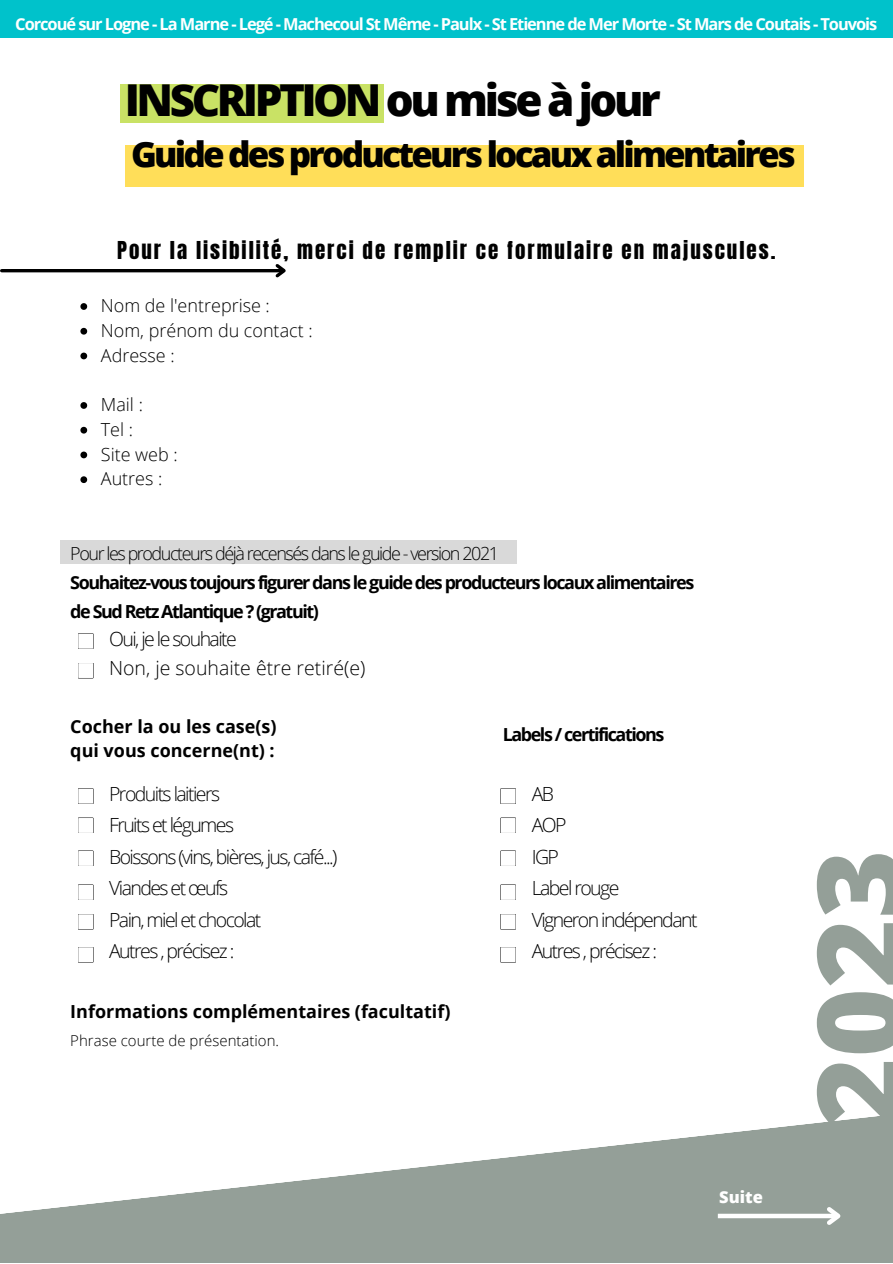
<style>
.page{position:relative;width:893px;height:1264px;background:#fff}
.page>*{position:absolute;margin:0;border:0;box-sizing:border-box;transform-origin:0 0}
.t1{font:800 118.35px "Open Sans";color:#949f98}
.t2{font:800 43.95px "Open Sans";letter-spacing:-.08em;color:#000}
.t3{font:800 34.95px "Open Sans";letter-spacing:-.08em;color:#000}
.t4{font:21px "Anton";letter-spacing:.095em;color:#000}
.t5{font:300 19.5px/31.5px "Open Sans";letter-spacing:-.08em;color:#000}
.t6{font:300 19.5px/29.2px "Open Sans";color:#000}
.t7{font:700 18px/29.2px "Open Sans";letter-spacing:-.08em;color:#000}
.t8{font:700 18px/24.8px "Open Sans";color:#000}
.t9{font:300 18px/24.8px "Open Sans";color:#000}
.t10{font:300 18px "Open Sans";letter-spacing:-.08em;color:#000}
.t11{font:700 16.5px "Open Sans";letter-spacing:-.065em;color:#fff}
.t12{font:800 16.5px "Open Sans";color:#fff}
.t13{font:300 15px "Open Sans";color:#000}
</style>
<div class="page">
<div style="left:121px;top:85px;width:262px;height:38px;background:#c9e265"></div>
<div style="left:125px;top:145px;width:678px;height:42px;background:#ffde59"></div>
<svg style="left:0;top:1114px;width:892px;height:148px;fill:#949f98"></svg>
<hr style="left:2px;top:269px;width:281px;height:3px;background:#000">
<svg style="left:272px;top:264px;width:14px;height:14px"></svg>
<svg style="left:80px;top:303px;width:7px;height:7px"></svg>
<svg style="left:80px;top:328px;width:7px;height:6px"></svg>
<svg style="left:80px;top:352px;width:7px;height:7px"></svg>
<svg style="left:80px;top:402px;width:7px;height:7px"></svg>
<svg style="left:80px;top:427px;width:7px;height:6px"></svg>
<svg style="left:80px;top:451px;width:7px;height:7px"></svg>
<svg style="left:80px;top:476px;width:7px;height:7px"></svg>
<svg style="left:78px;top:788px;width:16px;height:16px"></svg>
<svg style="left:78px;top:817px;width:16px;height:16px"></svg>
<svg style="left:78px;top:850px;width:16px;height:16px"></svg>
<svg style="left:78px;top:884px;width:16px;height:16px"></svg>
<svg style="left:78px;top:914px;width:16px;height:15px"></svg>
<svg style="left:78px;top:947px;width:16px;height:15px"></svg>
<svg style="left:500px;top:788px;width:16px;height:16px"></svg>
<svg style="left:500px;top:817px;width:16px;height:16px"></svg>
<svg style="left:500px;top:850px;width:16px;height:16px"></svg>
<svg style="left:500px;top:884px;width:16px;height:16px"></svg>
<svg style="left:500px;top:914px;width:16px;height:15px"></svg>
<svg style="left:500px;top:947px;width:16px;height:15px"></svg>
<div style="left:0;top:0;width:892px;height:38px;background:#00c2cb"></div>
<div style="left:717px;top:1213px;width:121px;height:5px;background:#fff"></div>
<svg style="left:822px;top:1202px;width:23px;height:26px"></svg>
<svg style="left:78px;top:633px;width:16px;height:16px"></svg>
<svg style="left:78px;top:663px;width:16px;height:15px"></svg>
<div style="left:60px;top:540px;width:456px;height:23px;background:#d9d9d9"></div>
<p class="t11" style="left:15px;top:13px;width:863px">Corcoué sur Logne - La Marne - Legé - Machecoul St Même - Paulx - St Etienne de Mer Morte - St Mars de Coutais - Touvois</p>
<h2 class="t2" style="left:125px;top:69px;width:537px">INSCRIPTION ou mise à jour</h2>
<h3 class="t3" style="left:131px;top:130px;width:666px">Guide des producteurs locaux alimentaires</h3>
<p class="t4" style="left:117px;top:235px;width:659px">Pour la lisibilité, merci de remplir ce formulaire en majuscules.</p>
<p class="t9" style="left:101px;top:293px;width:213px">Nom de l'entreprise :<br>Nom, prénom du contact :<br>Adresse :</p>
<p class="t9" style="left:101px;top:392px;width:78px">Mail :<br>Tel :<br>Site web :<br>Autres :</p>
<p class="t10" style="left:70px;top:540px;width:430px">Pour les producteurs déjà recensés dans le guide - version 2021</p>
<p class="t7" style="left:70px;top:567px;width:625px">Souhaitez-vous toujours figurer dans le guide des producteurs locaux alimentaires de Sud Retz Atlantique ? (gratuit)</p>
<p class="t6" style="left:109px;top:623px;width:258px">Oui, je le souhaite<br>Non, je souhaite être retiré(e)</p>
<p class="t8" style="left:70px;top:713px;width:208px">Cocher la ou les case(s) qui vous concerne(nt) :</p>
<p class="t7" style="left:502px;top:719px;width:163px">Labels / certifications</p>
<p class="t5" style="left:109px;top:777px;width:230px">Produits laitiers<br>Fruits et légumes<br>Boissons (vins, bières, jus, café...)<br>Viandes et œufs<br>Pain, miel et chocolat<br>Autres , précisez :</p>
<p class="t5" style="left:531px;top:777px;width:167px">AB<br>AOP<br>IGP<br>Label rouge<br>Vigneron indépendant<br>Autres , précisez :</p>
<p class="t8" style="left:70px;top:998px;width:381px">Informations complémentaires (facultatif)</p>
<p class="t13" style="left:70px;top:1030px;width:210px">Phrase courte de présentation.</p>
<p class="t12" style="left:719px;top:1184px;width:45px">Suite</p>
<h1 class="t1" style="left:776px;top:1126px;width:279px;rotate:-90deg">2023</h1>
</div>
